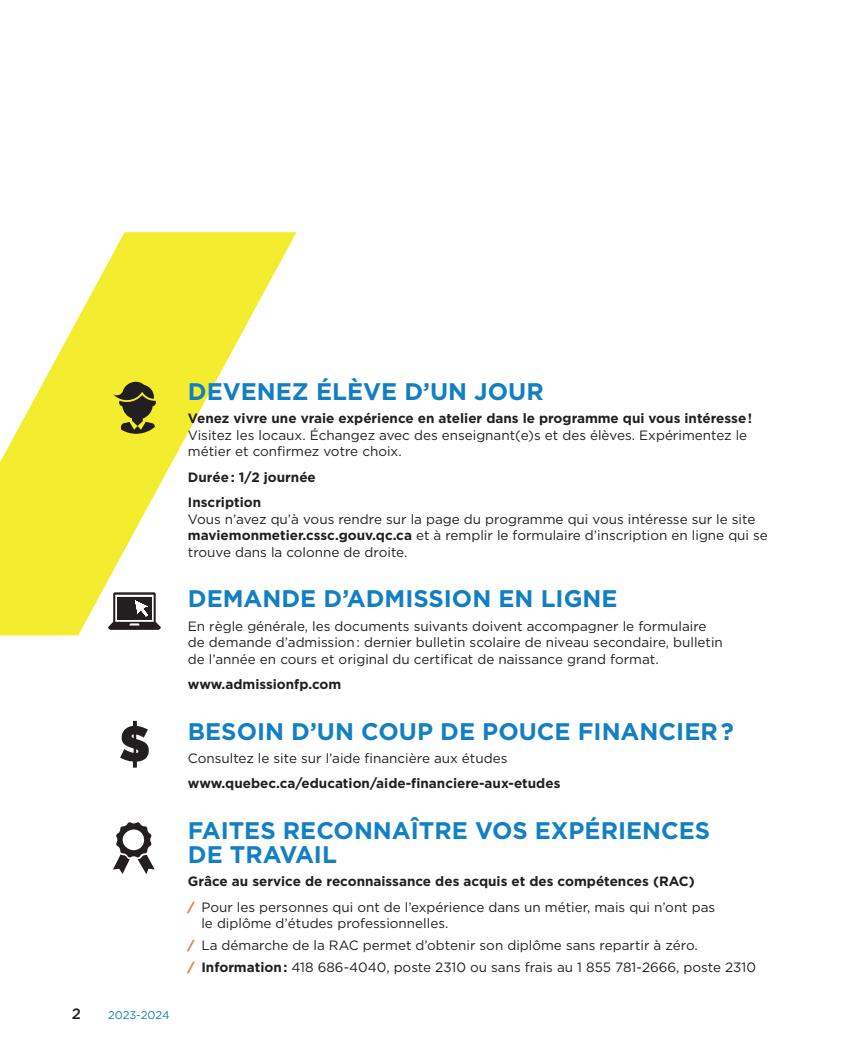
<style>
.page{position:relative;width:864px;height:1053px;background:#fff}
.page>*{position:absolute;margin:0;border:0;box-sizing:border-box;transform-origin:0 0}
.t1{font:700 24px/24px "Gotham HTF";color:#1480c4}
.t2{font:700 24px "Gotham HTF";color:#127fc3}
.t3{font:500 15px "Gotham HTF";color:#231f20}
.t4{font:13.5px/16.5px "Gotham HTF";color:#231f20}
.t5{font:700 13.5px "Gotham HTF";color:#231f20}
.t6{font:11.25px "Gotham HTF";letter-spacing:-.005em;color:#1480c4}
.s1{font-weight:700}
.s2{font-weight:700;color:#f3773a}
</style>
<div class="page">
<svg style="left:0;top:232px;width:297px;height:403px;fill:#f4ed2f"></svg>
<svg style="left:113px;top:382px;width:43px;height:52px;background:#807a26"></svg>
<svg style="left:113px;top:822px;width:42px;height:52px"></svg>
<svg style="left:120px;top:721px;width:29px;height:47px"></svg>
<svg style="left:108px;top:592px;width:53px;height:38px"></svg>
<p class="t3" style="left:72px;top:1005px;width:11px">2</p>
<p class="t6" style="left:108px;top:1009px;width:63px">2023-2024</p>
<h1 class="t2" style="left:188px;top:378px;width:357px">DEVENEZ ÉLÈVE D’UN JOUR</h1>
<p class="t4" style="left:188px;top:410px;width:566px"><span class="s1">Venez vivre une vraie expérience en atelier dans le programme qui vous intéresse!<br></span>Visitez les locaux. Échangez avec des enseignant(e)s et des élèves. Expérimentez le métier et confirmez votre choix.</p>
<p class="t5" style="left:188px;top:469px;width:129px">Durée: 1/2 journée</p>
<p class="t5" style="left:188px;top:495px;width:75px">Inscription</p>
<p class="t4" style="left:188px;top:511px;width:582px">Vous n’avez qu’à vous rendre sur la page du programme qui vous intéresse sur le site <span class="s1">maviemonmetier.cssc.gouv.qc.ca</span> et à remplir le formulaire d’inscription en ligne qui se trouve dans la colonne de droite.</p>
<h1 class="t2" style="left:188px;top:585px;width:431px">DEMANDE D’ADMISSION EN LIGNE</h1>
<p class="t4" style="left:188px;top:617px;width:537px">En règle générale, les documents suivants doivent accompagner le formulaire de demande d’admission: dernier bulletin scolaire de niveau secondaire, bulletin de l’année en cours et original du certificat de naissance grand format.</p>
<p class="t5" style="left:188px;top:677px;width:155px">www.admissionfp.com</p>
<h1 class="t1" style="left:188px;top:719px;width:547px">BESOIN D’UN COUP DE POUCE FINANCIER?</h1>
<p class="t4" style="left:188px;top:750px;width:321px">Consultez le site sur l’aide financière aux études</p>
<p class="t5" style="left:188px;top:776px;width:374px">www.quebec.ca/education/aide-financiere-aux-etudes</p>
<h1 class="t1" style="left:188px;top:818px;width:524px">FAITES RECONNAÎTRE VOS EXPÉRIENCES<br>DE TRAVAIL</h1>
<p class="t5" style="left:188px;top:874px;width:508px">Grâce au service de reconnaissance des acquis et des compétences (RAC)</p>
<p class="t4" style="left:201px;top:898px;width:515px;text-indent:-14px"><span class="s2">⁄</span> Pour les personnes qui ont de l’expérience dans un métier, mais qui n’ont pas le diplôme d’études professionnelles.</p>
<p class="t4" style="left:188px;top:937px;width:511px"><span class="s2">⁄</span> La démarche de la RAC permet d’obtenir son diplôme sans repartir à zéro.</p>
<p class="t4" style="left:188px;top:959px;width:570px"><span class="s2">⁄</span> <span class="s1">Information:</span> 418 686-4040, poste 2310 ou sans frais au 1 855 781-2666, poste 2310</p>
</div>
